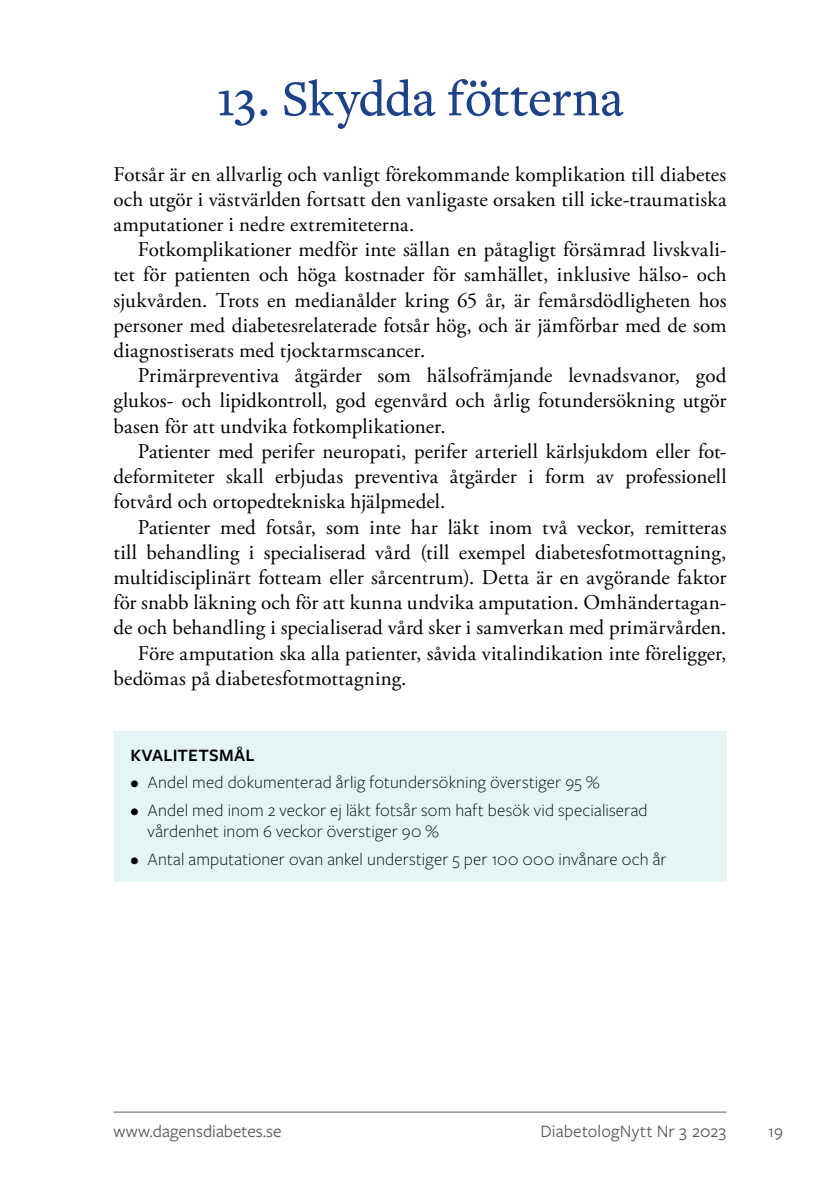
<style>
.page{position:relative;width:840px;height:1191px;background:#fff}
.page>*{position:absolute;margin:0;border:0;box-sizing:border-box;transform-origin:0 0}
.t1{font:500 52px "Freight Text Pro";letter-spacing:-.005em;color:#1d4288}
.t2{font:21px/25.2px "Adobe Garamond Pro";letter-spacing:.005em;color:#000;text-align:justify}
.t3{font:300 18px/21.6px "Freight Sans Pro";letter-spacing:.01em;color:#000}
.t4{font:18px "Freight Sans Pro";letter-spacing:.005em;color:#555756}
.t5{font:600 18px "Freight Sans Pro";letter-spacing:.015em;color:#000}
</style>
<div class="page">
<hr style="left:113px;top:1111px;width:613px;height:1px;background:#555756">
<div style="left:113px;top:731px;width:613px;height:150px;background:#e5f5f5"></div>
<h1 class="t1" style="left:216px;top:64px;width:408px">13. Skydda fötterna</h1>
<p class="t2" style="left:113px;top:162px;width:614px">Fotsår är en allvarlig och vanligt förekommande komplikation till diabetes och utgör i västvärlden fortsatt den vanligaste orsaken till icke-traumatiska amputationer i nedre extremiteterna.</p>
<p class="t2" style="left:113px;top:238px;width:614px;text-indent:24px">Fotkomplikationer medför inte sällan en påtagligt försämrad livskvali&shy;tet för patienten och höga kostnader för samhället, inklusive hälso- och sjukvården. Trots en medianålder kring 65 år, är femårsdödligheten hos personer med diabetesrelaterade fotsår hög, och är jämförbar med de som diagnostiserats med tjocktarmscancer.</p>
<p class="t2" style="left:113px;top:364px;width:614px;text-indent:24px">Primärpreventiva åtgärder som hälsofrämjande levnadsvanor, god glukos- och lipidkontroll, god egenvård och årlig fotundersökning utgör basen för att undvika fotkomplikationer.</p>
<p class="t2" style="left:113px;top:439px;width:614px;text-indent:24px">Patienter med perifer neuropati, perifer arteriell kärlsjukdom eller fot&shy;deformiteter skall erbjudas preventiva åtgärder i form av professionell fotvård och ortopedtekniska hjälpmedel.</p>
<p class="t2" style="left:138px;top:515px;width:589px">Patienter med fotsår, som inte har läkt inom två veckor, remitteras</p>
<p class="t2" style="left:113px;top:540px;width:614px">till behandling i specialiserad vård (till exempel diabetesfotmottagning,</p>
<p class="t2" style="left:113px;top:565px;width:614px">multidisciplinärt fotteam eller sårcentrum). Detta är en avgörande faktor</p>
<p class="t2" style="left:113px;top:590px;width:614px">för snabb läkning och för att kunna undvika amputation. Omhändertagan-</p>
<p class="t2" style="left:113px;top:616px;width:614px">de och behandling i specialiserad vård sker i samverkan med primärvården.</p>
<p class="t2" style="left:138px;top:641px;width:589px">Före amputation ska alla patienter, såvida vitalindikation inte föreligger,</p>
<p class="t2" style="left:113px;top:666px;width:294px">bedömas på diabetesfotmottagning.</p>
<p class="t5" style="left:130px;top:743px;width:125px">KVALITETSMÅL</p>
<p class="t3" style="left:130px;top:771px;width:470px">• Andel med dokumenterad årlig fotundersökning överstiger 95 %</p>
<p class="t3" style="left:147px;top:798px;width:501px;text-indent:-17px">• Andel med inom 2 veckor ej läkt fotsår som haft besök vid specialiserad vårdenhet inom 6 veckor överstiger 90 %</p>
<p class="t3" style="left:130px;top:847px;width:537px">• Antal amputationer ovan ankel understiger 5 per 100 000 invånare och år</p>
<p class="t4" style="left:113px;top:1119px;width:170px">www.dagensdiabetes.se</p>
<p class="t4" style="left:540px;top:1119px;width:187px">DiabetologNytt Nr 3 2023</p>
<p class="t4" style="left:767px;top:1119px;width:16px">19</p>
</div>
